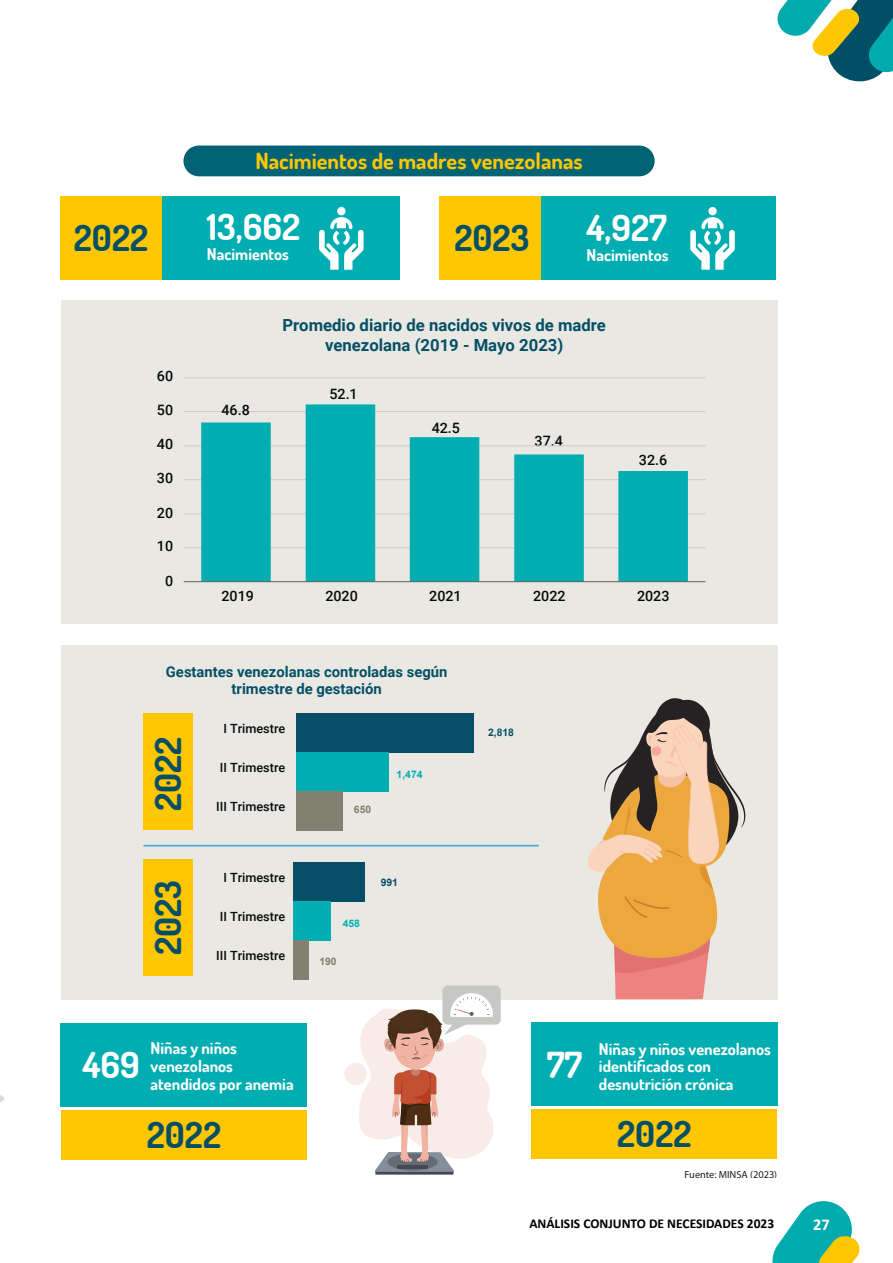
<style>
.page{position:relative;width:893px;height:1263px;background:#fff}
.page>*{position:absolute;margin:0;border:0;box-sizing:border-box;transform-origin:0 0}
.t1{font:700 35.7px "Dosis";color:#054f66}
.t2{font:700 35.7px "Dosis";color:#fff}
.t3{font:700 22.2px "Dosis";color:#fec701}
.t4{font:700 16.65px/20.1px "Roboto";color:#054f66;text-align:center}
.t5{font:700 16.5px "Calibri";color:#fff}
.t6{font:700 16.35px/17.7px "Dosis";color:#fff}
.t7{font:700 14.85px/17.7px "Roboto";color:#054f66;text-align:center}
.t8{font:500 14.25px "Roboto";color:#090a0a}
.t9{font:700 13.5px "Calibri";color:#000}
.t10{font:500 12.6px "Roboto";color:#090a0a}
.t11{font:10.35px "Myriad Pro";color:#1d1e1c}
.t12{font:700 10.35px "Arial";color:#054f66}
.t13{font:700 10.35px "Arial";color:#00adb1}
.t14{font:700 10.35px "Arial";color:#828070}
</style>
<div class="page">
<div style="left:61px;top:300px;width:716px;height:323px;background:#e9e8e2"></div>
<div style="left:61px;top:645px;width:716px;height:354px;background:#e9e8e2"></div>
<div style="left:61px;top:1024px;width:246px;height:83px;background:#00adb1"></div>
<div style="left:61px;top:1110px;width:246px;height:50px;background:#fec701"></div>
<div style="left:144px;top:713px;width:49px;height:116px;background:#fec701"></div>
<div style="left:144px;top:860px;width:49px;height:116px;background:#fec701"></div>
<div style="left:531px;top:1023px;width:247px;height:83px;background:#00adb1"></div>
<div style="left:531px;top:1109px;width:246px;height:50px;background:#fec701"></div>
<div style="left:162px;top:196px;width:238px;height:84px;background:#00adb1"></div>
<div style="left:60px;top:196px;width:102px;height:84px;background:#fec701"></div>
<div style="left:541px;top:196px;width:234px;height:84px;background:#00adb1"></div>
<div style="left:440px;top:196px;width:101px;height:84px;background:#fec701"></div>
<hr style="left:184px;top:377px;width:522px;height:1px;background:#cdcbcb">
<hr style="left:184px;top:411px;width:522px;height:1px;background:#cdcbcb">
<hr style="left:184px;top:445px;width:522px;height:1px;background:#cdcbcb">
<hr style="left:184px;top:479px;width:522px;height:1px;background:#cdcbcb">
<hr style="left:184px;top:513px;width:522px;height:1px;background:#cdcbcb">
<hr style="left:184px;top:547px;width:522px;height:1px;background:#cdcbcb">
<svg style="left:201px;top:404px;width:487px;height:177px;fill:#00adb1"></svg>
<hr style="left:184px;top:581px;width:521px;height:1px;background:#6a685c">
<div style="left:296px;top:713px;width:178px;height:39px;background:#054f66"></div>
<div style="left:296px;top:752px;width:93px;height:39px;background:#00adb1"></div>
<div style="left:296px;top:791px;width:47px;height:39px;background:#828070"></div>
<div style="left:293px;top:863px;width:72px;height:39px;background:#054f66"></div>
<div style="left:293px;top:902px;width:38px;height:39px;background:#00adb1"></div>
<div style="left:293px;top:941px;width:16px;height:39px;background:#828070"></div>
<div style="left:183px;top:146px;width:472px;height:30px;background:#026375;border-radius:15px"></div>
<svg style="left:588px;top:698px;width:157px;height:301px"></svg>
<div style="left:337px;top:207px;width:9px;height:8px;background:#fff;border-radius:50%"></div>
<svg style="left:319px;top:217px;width:45px;height:53px"></svg>
<div style="left:708px;top:207px;width:9px;height:8px;background:#fff;border-radius:50%"></div>
<svg style="left:690px;top:217px;width:45px;height:53px"></svg>
<hr style="left:144px;top:845px;width:395px;height:1px;background:#45a9df">
<div style="left:442px;top:985px;width:59px;height:40px;background:#c7c7c6;border-radius:5px"></div>
<svg style="left:359px;top:993px;width:134px;height:181px"></svg>
<div style="left:344px;top:1063px;width:23px;height:22px;background:#f8ebe8;border-radius:50%"></div>
<svg style="left:0;top:1095px;width:4px;height:7px"></svg>
<svg style="left:777px;top:0;width:116px;height:82px"></svg>
<svg style="left:772px;top:1201px;width:88px;height:62px"></svg>
<h2 class="t3" style="left:255px;top:146px;width:329px">Nacimientos de madres venezolanas</h2>
<h1 class="t1" style="left:74px;top:215px;width:76px">2022</h1>
<h1 class="t2" style="left:207px;top:204px;width:95px">13,662</h1>
<p class="t6" style="left:207px;top:245px;width:84px">Nacimientos</p>
<h1 class="t1" style="left:454px;top:215px;width:76px">2023</h1>
<h1 class="t2" style="left:586px;top:205px;width:82px">4,927</h1>
<p class="t6" style="left:586px;top:246px;width:84px">Nacimientos</p>
<p class="t8" style="left:157px;top:366px;width:18px">60</p>
<p class="t8" style="left:157px;top:400px;width:18px">50</p>
<p class="t8" style="left:157px;top:434px;width:18px">40</p>
<p class="t8" style="left:157px;top:468px;width:18px">30</p>
<p class="t8" style="left:157px;top:503px;width:18px">20</p>
<p class="t8" style="left:157px;top:536px;width:18px">10</p>
<p class="t8" style="left:165px;top:571px;width:10px">0</p>
<p class="t4" style="left:282px;top:315px;width:325px">Promedio diario de nacidos vivos de madre venezolana (2019 - Mayo 2023)</p>
<p class="t8" style="left:222px;top:400px;width:30px">46.8</p>
<p class="t8" style="left:329px;top:384px;width:30px">52.1</p>
<p class="t8" style="left:432px;top:417px;width:30px">42.5</p>
<p class="t8" style="left:535px;top:431px;width:30px">37.4</p>
<p class="t8" style="left:639px;top:450px;width:30px">32.6</p>
<p class="t8" style="left:222px;top:586px;width:34px">2019</p>
<p class="t8" style="left:325px;top:586px;width:34px">2020</p>
<p class="t8" style="left:429px;top:586px;width:34px">2021</p>
<p class="t8" style="left:533px;top:586px;width:34px">2022</p>
<p class="t8" style="left:637px;top:586px;width:34px">2023</p>
<p class="t7" style="left:166px;top:662px;width:283px">Gestantes venezolanas controladas según trimestre de gestación</p>
<h1 class="t1" style="left:145px;top:811px;width:76px;rotate:-90deg">2022</h1>
<h1 class="t1" style="left:145px;top:955px;width:76px;rotate:-90deg">2023</h1>
<p class="t10" style="left:223px;top:719px;width:63px">I Trimestre</p>
<p class="t10" style="left:220px;top:758px;width:67px">II Trimestre</p>
<p class="t10" style="left:216px;top:797px;width:71px">III Trimestre</p>
<p class="t10" style="left:223px;top:869px;width:63px">I Trimestre</p>
<p class="t10" style="left:220px;top:908px;width:67px">II Trimestre</p>
<p class="t10" style="left:216px;top:947px;width:71px">III Trimestre</p>
<p class="t14" style="left:354px;top:802px;width:19px">650</p>
<p class="t13" style="left:397px;top:767px;width:27px">1,474</p>
<p class="t13" style="left:343px;top:916px;width:19px">458</p>
<p class="t14" style="left:319px;top:954px;width:19px">190</p>
<p class="t12" style="left:381px;top:875px;width:19px">991</p>
<h1 class="t2" style="left:83px;top:1042px;width:59px">469</h1>
<p class="t6" style="left:151px;top:1039px;width:145px">Niñas y niños venezolanos atendidos por anemia</p>
<h1 class="t1" style="left:147px;top:1111px;width:76px">2022</h1>
<p class="t12" style="left:488px;top:725px;width:27px">2,818</p>
<h1 class="t2" style="left:547px;top:1042px;width:37px">77</h1>
<p class="t6" style="left:599px;top:1039px;width:174px">Niñas y niños venezolanos identificados con desnutrición crónica</p>
<h1 class="t1" style="left:617px;top:1110px;width:76px">2022</h1>
<p class="t11" style="left:685px;top:1168px;width:94px">Fuente: MINSA (2023)</p>
<p class="t9" style="left:529px;top:1214px;width:246px">ANÁLISIS CONJUNTO DE NECESIDADES 2023</p>
<p class="t5" style="left:813px;top:1213px;width:18px">27</p>
</div>
